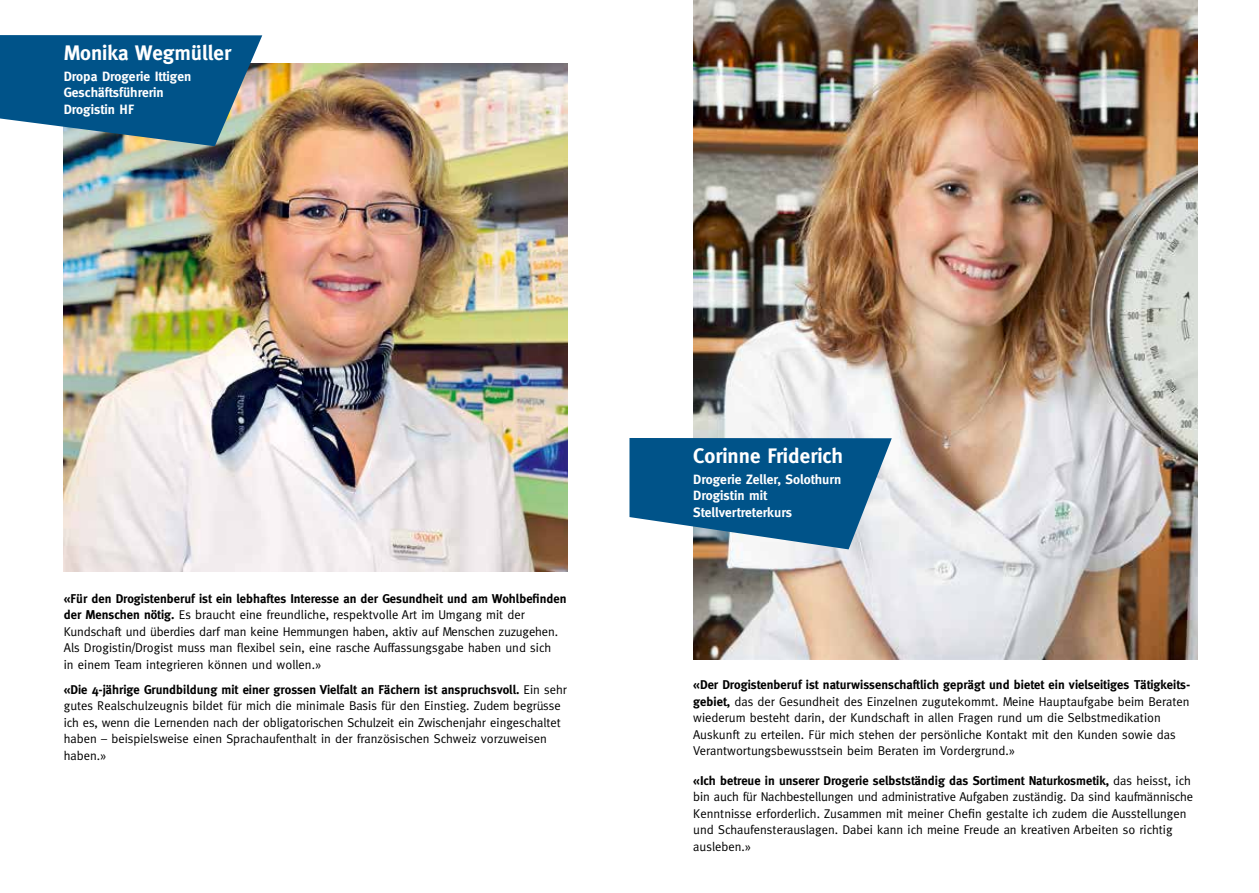
<style>
.page{position:relative;width:1259px;height:893px;background:#fff}
.page>*{position:absolute;margin:0;border:0;box-sizing:border-box;transform-origin:0 0}
.t1{font:700 21px "Meta";color:#fff}
.t2{font:700 13.5px/16.5px "Meta";color:#fff}
.t3{font:12.75px/16.5px "Meta";color:#000}
.s1{font-weight:700}
</style>
<div class="page">
<img style="left:693px;top:0;width:504px;height:659px">
<img style="left:64px;top:64px;width:504px;height:508px">
<svg style="left:629px;top:438px;width:262px;height:111px"></svg>
<svg style="left:0;top:35px;width:262px;height:111px"></svg>
<h1 class="t1" style="left:64px;top:40px;width:169px">Monika Wegmüller</h1>
<p class="t2" style="left:64px;top:68px;width:129px">Dropa Drogerie Ittigen<br>Geschäftsführerin<br>Drogistin HF</p>
<p class="t3" style="left:64px;top:590px;width:504px"><span class="s1">«Für den Drogistenberuf ist ein lebhaftes Interesse an der Gesundheit und am Wohlbefinden der Menschen nötig.</span> Es braucht eine freundliche, respektvolle Art im Umgang mit der Kundschaft und überdies darf man keine Hemmungen haben, aktiv auf Menschen zuzugehen.<br>Als Drogistin/Drogist muss man flexibel sein, eine rasche Auffassungsgabe haben und sich<br>in einem Team integrieren können und wollen.»</p>
<p class="t3" style="left:64px;top:681px;width:505px"><span class="s1">«Die 4-jährige Grundbildung mit einer grossen Vielfalt an Fächern ist anspruchsvoll.</span> Ein sehr gutes Realschulzeugnis bildet für mich die minimale Basis für den Einstieg. Zudem begrüsse ich es, wenn die Lernenden nach der obligatorischen Schulzeit ein Zwischenjahr eingeschaltet haben – beispielsweise einen Sprachaufenthalt in der französischen Schweiz vorzuweisen haben.»</p>
<h1 class="t1" style="left:693px;top:443px;width:151px">Corinne Friderich</h1>
<p class="t2" style="left:693px;top:471px;width:149px">Drogerie Zeller, Solothurn<br>Drogistin mit<br>Stellvertreterkurs</p>
<p class="t3" style="left:693px;top:677px;width:498px"><span class="s1">«Der Drogistenberuf ist naturwissenschaftlich geprägt und bietet ein vielseitiges Tätigkeits&shy;gebiet,</span> das der Gesundheit des Einzelnen zugutekommt. Meine Hauptaufgabe beim Beraten wiederum besteht darin, der Kundschaft in allen Fragen rund um die Selbstmedikation Auskunft zu erteilen. Für mich stehen der persönliche Kontakt mit den Kunden sowie das Verantwortungsbewusstsein beim Beraten im Vordergrund.»</p>
<p class="t3" style="left:693px;top:772px;width:501px"><span class="s1">«Ich betreue in unserer Drogerie selbstständig das Sortiment Naturkosmetik,</span> das heisst, ich bin auch für Nachbestellungen und administrative Aufgaben zuständig. Da sind kaufmännische Kenntnisse erforderlich. Zusammen mit meiner Chefin gestalte ich zudem die Ausstellungen und Schaufensterauslagen. Dabei kann ich meine Freude an kreativen Arbeiten so richtig ausleben.»</p>
</div>
